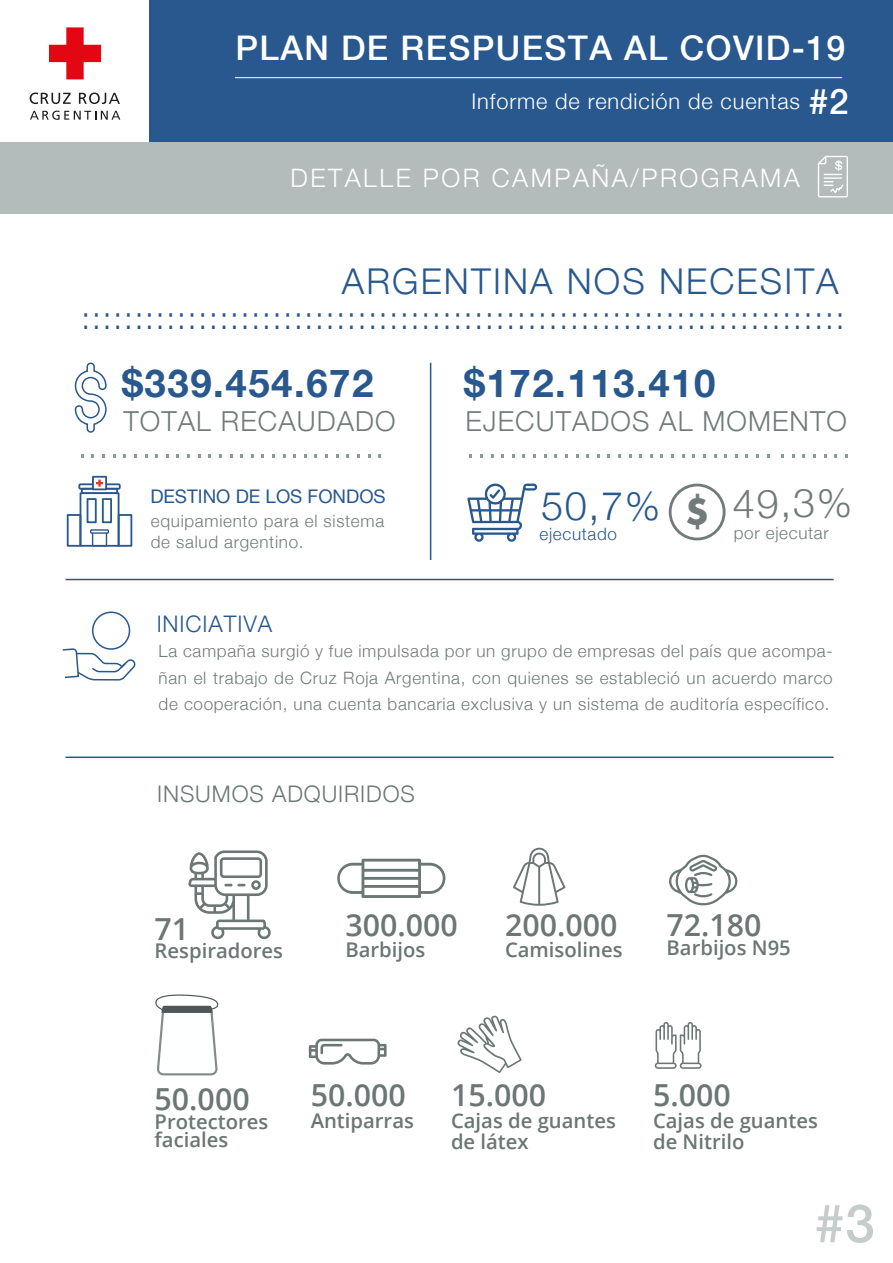
<style>
.page{position:relative;width:893px;height:1263px;background:#fff}
.page>*{position:absolute;margin:0;border:0;box-sizing:border-box;transform-origin:0 0}
.t1{font:500 52.8px "Helvetica Neue";color:#c6cbcb}
.t2{font:300 39.75px "Helvetica Neue";color:#28588d}
.t3{font:300 39.75px "Helvetica Neue";color:#707b7a}
.t4{font:700 38.4px "Helvetica Neue";letter-spacing:.04em;color:#28588d}
.t5{font:700 35.85px "Futura";color:#707b7a}
.t6{font:300 35.55px "Helvetica Neue";letter-spacing:.06em;color:#28588d}
.t7{font:500 33.9px "Helvetica Neue";letter-spacing:.04em;color:#fff}
.t8{font:300 31.35px "Helvetica Neue";color:#28588d}
.t9{font:600 30.45px "Open Sans";color:#6b7675}
.t10{font:300 27.6px "Helvetica Neue";letter-spacing:.04em;color:#707b7a}
.t11{font:300 25.35px "Helvetica Neue";letter-spacing:.1em;color:#fff}
.t12{font:300 22.8px "Helvetica Neue";letter-spacing:.04em;color:#6b7675}
.t13{font:300 22.8px "Helvetica Neue";letter-spacing:.04em;color:#28588d}
.t14{font:300 21.75px "Helvetica Neue";letter-spacing:.04em;color:#fff}
.t15{font:600 20.25px/21.8px "Open Sans";color:#6b7675}
.t16{font:18.75px "Helvetica Neue";color:#28588d}
.t17{font:300 17.1px/26.4px "Helvetica Neue";letter-spacing:.04em;color:#707b7a;text-align:justify}
.t18{font:300 17.1px "Helvetica Neue";letter-spacing:.04em;color:#28588d}
.s1{font-weight:500;font-size:35.1px}
</style>
<div class="page">
<div style="left:0;top:0;width:893px;height:144px;background:#28588d"></div>
<div style="left:0;top:0;width:149px;height:152px;background:#fff"></div>
<div style="left:0;top:142px;width:893px;height:72px;background:#b4bcbb"></div>
<hr style="left:235px;top:77px;width:607px;height:1px;background:#fff">
<svg style="left:49px;top:27px;width:52px;height:52px"></svg>
<svg style="left:30px;top:93px;width:41px;height:11px"></svg>
<svg style="left:79px;top:93px;width:41px;height:11px"></svg>
<svg style="left:30px;top:111px;width:90px;height:9px"></svg>
<svg style="left:818px;top:156px;width:30px;height:41px"></svg>
<svg style="left:74px;top:362px;width:33px;height:71px"></svg>
<svg style="left:467px;top:483px;width:70px;height:59px"></svg>
<div style="left:669px;top:484px;width:57px;height:56px;border:3px solid #707b7a;border-radius:50%"></div>
<svg style="left:81px;top:490px;width:37px;height:2px"></svg>
<div style="left:80px;top:492px;width:39px;height:55px;background:#fff;border:2px solid #28588d"></div>
<div style="left:67px;top:514px;width:14px;height:33px;border:2px solid #28588d"></div>
<div style="left:118px;top:514px;width:14px;height:33px;border:2px solid #28588d"></div>
<div style="left:78px;top:483px;width:43px;height:7px;border:2px solid #28588d"></div>
<div style="left:92px;top:476px;width:15px;height:14px;background:#fff;border:2px solid #28588d"></div>
<div style="left:92px;top:530px;width:15px;height:16px;border:1px solid #28588d"></div>
<hr style="left:91px;top:530px;width:17px;height:3px;background:#fff">
<div style="left:90px;top:529px;width:19px;height:5px;border:1px solid #28588d"></div>
<svg style="left:96px;top:480px;width:7px;height:7px"></svg>
<div style="left:87px;top:498px;width:10px;height:25px;background:#fff;border:2px solid #28588d"></div>
<div style="left:102px;top:498px;width:10px;height:25px;background:#fff;border:2px solid #28588d"></div>
<hr style="left:430px;top:363px;width:1px;height:197px;background:#28588d">
<div style="left:92px;top:611px;width:38px;height:39px;border:2px solid #28588d;border-radius:50%"></div>
<svg style="left:62px;top:647px;width:74px;height:34px"></svg>
<hr style="left:66px;top:579px;width:768px;height:1px;background:#28588d">
<hr style="left:66px;top:756px;width:768px;height:2px;background:#28588d">
<svg style="left:457px;top:1015px;width:65px;height:58px"></svg>
<svg style="left:309px;top:1039px;width:78px;height:25px"></svg>
<svg style="left:188px;top:850px;width:83px;height:89px"></svg>
<svg style="left:513px;top:847px;width:53px;height:59px"></svg>
<svg style="left:669px;top:854px;width:69px;height:52px"></svg>
<svg style="left:155px;top:994px;width:64px;height:81px"></svg>
<svg style="left:654px;top:1022px;width:48px;height:47px"></svg>
<svg style="left:337px;top:859px;width:108px;height:39px"></svg>
<h3 class="t7" style="left:235px;top:28px;width:611px">PLAN DE RESPUESTA AL COVID-19</h3>
<p class="t14" style="left:472px;top:88px;width:378px">Informe de rendición de cuentas <span class="s1">#2</span></p>
<h3 class="t11" style="left:291px;top:162px;width:511px">DETALLE POR CAMPAÑA/PROGRAMA</h3>
<h3 class="t6" style="left:342px;top:259px;width:498px">ARGENTINA NOS NECESITA</h3>
<h3 class="t8" style="left:82px;top:299px;width:764px">::::::::::::::::::::::::::::::::::::::::::::::::::::::::::::::::::::::::</h3>
<h3 class="t4" style="left:122px;top:359px;width:253px">$339.454.672</h3>
<h3 class="t10" style="left:123px;top:404px;width:274px">TOTAL RECAUDADO</h3>
<h3 class="t4" style="left:464px;top:359px;width:253px">$172.113.410</h3>
<h3 class="t10" style="left:465px;top:404px;width:383px">EJECUTADOS AL MOMENTO</h3>
<p class="t16" style="left:150px;top:485px;width:237px">DESTINO DE LOS FONDOS</p>
<h2 class="t2" style="left:541px;top:482px;width:121px">50,7%</h2>
<h2 class="t3" style="left:733px;top:479px;width:121px">49,3%</h2>
<p class="t18" style="left:540px;top:524px;width:79px">ejecutado</p>
<p class="t17" style="left:734px;top:519px;width:96px">por ejecutar</p>
<h3 class="t5" style="left:685px;top:486px;width:26px">$</h3>
<p class="t17" style="left:151px;top:507px;width:235px">equipamiento para el sistema</p>
<p class="t17" style="left:151px;top:528px;width:154px">de salud argentino.</p>
<h3 class="t13" style="left:157px;top:610px;width:117px">INICIATIVA</h3>
<p class="t17" style="left:159px;top:637px;width:676px">La campaña surgió y fue impulsada por un grupo de empresas del país que acompa&shy;ñan el trabajo de Cruz Roja Argentina, con quienes se estableció un acuerdo marco de cooperación, una cuenta bancaria exclusiva y un sistema de auditoría específico.</p>
<h3 class="t12" style="left:157px;top:780px;width:259px">INSUMOS ADQUIRIDOS</h3>
<h3 class="t9" style="left:155px;top:908px;width:36px">71</h3>
<p class="t15" style="left:155px;top:940px;width:130px">Respiradores</p>
<h3 class="t9" style="left:345px;top:904px;width:114px">300.000</h3>
<p class="t15" style="left:345px;top:939px;width:81px">Barbijos</p>
<h3 class="t9" style="left:505px;top:904px;width:114px">200.000</h3>
<p class="t15" style="left:505px;top:939px;width:119px">Camisolines</p>
<h3 class="t9" style="left:667px;top:904px;width:97px">72.180</h3>
<p class="t15" style="left:667px;top:936px;width:126px">Barbijos N95</p>
<h3 class="t9" style="left:155px;top:1078px;width:97px">50.000</h3>
<p class="t15" style="left:155px;top:1111px;width:115px;line-height:18.8px">Protectores faciales</p>
<h3 class="t9" style="left:311px;top:1074px;width:97px">50.000</h3>
<p class="t15" style="left:311px;top:1109px;width:105px">Antiparras</p>
<h3 class="t9" style="left:451px;top:1074px;width:97px">15.000</h3>
<p class="t15" style="left:451px;top:1109px;width:166px">Cajas de guantes de látex</p>
<h3 class="t9" style="left:653px;top:1074px;width:79px">5.000</h3>
<p class="t15" style="left:653px;top:1109px;width:166px">Cajas de guantes de Nitrilo</p>
<h1 class="t1" style="left:815px;top:1192px;width:61px">#3</h1>
</div>
